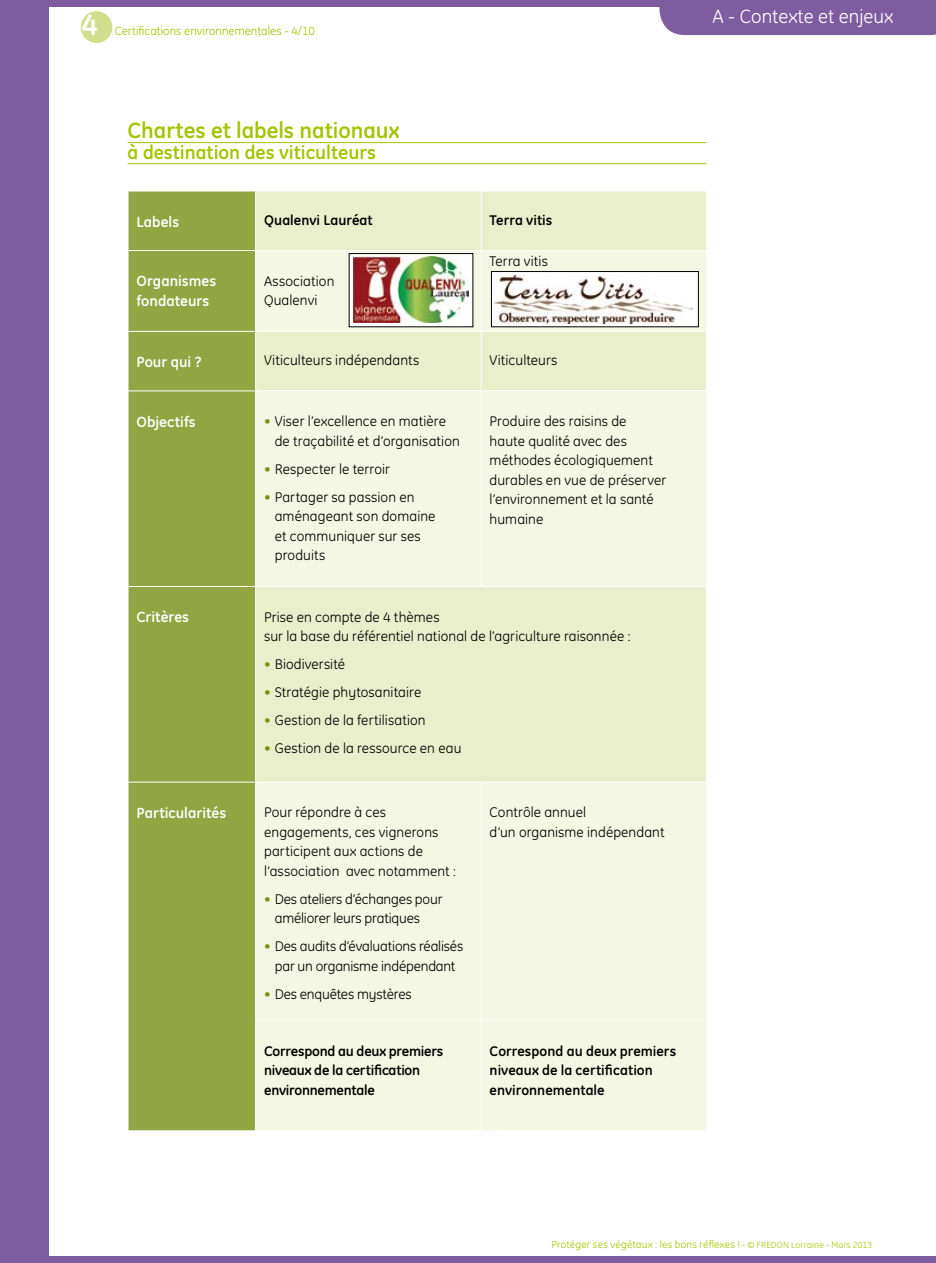
<style>
.page{position:relative;width:936px;height:1263px;background:#fff}
.page>*{position:absolute;margin:0;border:0;box-sizing:border-box;transform-origin:0 0}
.t1{font:700 30px "GE Inspira";color:#fff}
.t2{font:700 22.5px "GE Inspira";color:#a4c400}
.t3{font:700 19.5px "GE Inspira";color:#a4c400}
.t4{font:19.5px "GE Inspira";color:#fff}
.t5{font:700 15px/19.5px "GE Inspira";color:#fff}
.t6{font:14.25px/19.5px "GE Inspira";letter-spacing:.005em;color:#000}
.t7{font:700 14.25px/19.5px "GE Inspira";color:#000}
.t8{font:14.25px/19.5px "GE Inspira";letter-spacing:-.015em;color:#000}
.t9{font:12px "GE Inspira";color:#a4c400}
.t10{font:10.5px "GE Inspira";letter-spacing:.02em;color:#a4c400}
.s1{color:#78910e}
.s2{font-size:9px}
</style>
<div class="page">
<div style="left:0;top:0;width:49px;height:1263px;background:#7d5d9f"></div>
<div style="left:43px;top:0;width:892px;height:6px;background:#7d5d9f"></div>
<div style="left:659px;top:6px;width:276px;height:29px;background:#7d5d9f"></div>
<div style="left:43px;top:1256px;width:892px;height:7px;background:#7d5d9f"></div>
<div style="left:81px;top:11px;width:31px;height:32px;background:#d0de8e;border-radius:50%"></div>
<hr style="left:128px;top:142px;width:578px;height:1px;background:#a4c400">
<hr style="left:128px;top:163px;width:578px;height:1px;background:#a4c400">
<div style="left:129px;top:192px;width:126px;height:938px;background:#91a542"></div>
<div style="left:256px;top:192px;width:450px;height:58px;background:#e9efcb"></div>
<svg style="left:256px;top:251px;width:450px;height:879px;background:#eff4db"></svg>
<hr style="left:480px;top:251px;width:1px;height:80px;background:#fff">
<hr style="left:480px;top:332px;width:1px;height:58px;background:#fff">
<hr style="left:480px;top:391px;width:1px;height:195px;background:#fff">
<hr style="left:128px;top:782px;width:128px;height:1px;background:#fff">
<hr style="left:128px;top:250px;width:128px;height:1px;background:#fff">
<hr style="left:480px;top:191px;width:1px;height:59px;background:#fff">
<hr style="left:128px;top:331px;width:128px;height:1px;background:#fff">
<hr style="left:128px;top:390px;width:128px;height:1px;background:#fff">
<hr style="left:128px;top:586px;width:128px;height:1px;background:#fff">
<hr style="left:256px;top:331px;width:225px;height:1px;background:#fff">
<hr style="left:481px;top:331px;width:226px;height:1px;background:#fff">
<hr style="left:256px;top:390px;width:225px;height:1px;background:#fff">
<hr style="left:481px;top:390px;width:226px;height:1px;background:#fff">
<hr style="left:256px;top:1020px;width:225px;height:1px;background:#fff">
<hr style="left:480px;top:782px;width:1px;height:238px;background:#fff">
<hr style="left:481px;top:1020px;width:226px;height:1px;background:#fff">
<hr style="left:480px;top:1021px;width:1px;height:109px;background:#fff">
<hr style="left:256px;top:586px;width:225px;height:1px;background:#fff">
<hr style="left:481px;top:586px;width:226px;height:1px;background:#fff">
<hr style="left:256px;top:782px;width:225px;height:1px;background:#fff">
<hr style="left:481px;top:782px;width:226px;height:1px;background:#fff">
<div style="left:349px;top:254px;width:124px;height:73px;background:#fff"></div>
<img style="left:353px;top:256px;width:115px;height:67px">
<div style="left:349px;top:253px;width:124px;height:74px;border:1px solid #000"></div>
<div style="left:491px;top:272px;width:207px;height:55px;background:#fff"></div>
<img style="left:494px;top:276px;width:198px;height:47px">
<div style="left:491px;top:271px;width:207px;height:56px;border:1px solid #000"></div>
<h1 class="t1" style="left:82px;top:5px;width:17px">4</h1>
<p class="t9" style="left:115px;top:24px;width:201px">Certifications environnementales - 4/10</p>
<h2 class="t2" style="left:128px;top:116px;width:273px">Chartes et labels nationaux</h2>
<h3 class="t3" style="left:128px;top:140px;width:250px">à destination des viticulteurs</h3>
<p class="t5" style="left:136px;top:212px;width:44px">Labels</p>
<p class="t7" style="left:264px;top:210px;width:110px">Qualenvi Lauréat</p>
<p class="t7" style="left:489px;top:210px;width:64px">Terra vitis</p>
<p class="t5" style="left:136px;top:271px;width:81px">Organismes fondateurs</p>
<p class="t6" style="left:264px;top:271px;width:72px">Association<br>Qualenvi</p>
<p class="t6" style="left:489px;top:252px;width:60px">Terra vitis</p>
<p class="t5" style="left:136px;top:352px;width:66px">Pour qui ?</p>
<p class="t6" style="left:264px;top:350px;width:156px">Viticulteurs indépendants</p>
<p class="t6" style="left:489px;top:350px;width:69px">Viticulteurs</p>
<p class="t5" style="left:136px;top:411px;width:61px">Objectifs</p>
<p class="t6" style="left:275px;top:412px;width:187px;text-indent:-11px"><span class="s1">•</span> Viser l’excellence en matière de traçabilité et d’organisation</p>
<p class="t6" style="left:264px;top:459px;width:127px"><span class="s1">•</span> Respecter le terroir</p>
<p class="t6" style="left:275px;top:487px;width:162px;text-indent:-11px"><span class="s1">•</span> Partager sa passion en aménageant son domaine et communiquer sur ses produits</p>
<p class="t6" style="left:489px;top:411px;width:178px">Produire des raisins de<br>haute qualité avec des méthodes écologiquement durables en vue de préserver l’environnement et la santé humaine</p>
<p class="t5" style="left:136px;top:607px;width:54px">Critères</p>
<p class="t6" style="left:264px;top:607px;width:368px">Prise en compte de 4 thèmes<br>sur la base du référentiel national de l’agriculture raisonnée :</p>
<p class="t6" style="left:264px;top:655px;width:82px"><span class="s1">•</span> Biodiversité</p>
<p class="t6" style="left:264px;top:683px;width:159px"><span class="s1">•</span> Stratégie phytosanitaire</p>
<p class="t6" style="left:264px;top:711px;width:163px"><span class="s1">•</span> Gestion de la fertilisation</p>
<p class="t6" style="left:264px;top:739px;width:199px"><span class="s1">•</span> Gestion de la ressource en eau</p>
<p class="t5" style="left:136px;top:803px;width:91px">Particularités</p>
<p class="t6" style="left:264px;top:803px;width:193px">Pour répondre à ces engagements, ces vignerons participent aux actions de l’association avec notamment :</p>
<p class="t8" style="left:275px;top:889px;width:169px;text-indent:-11px"><span class="s1">•</span> Des ateliers d’échanges pour améliorer leurs pratiques</p>
<p class="t6" style="left:264px;top:937px;width:201px;text-align:center"><span class="s1">•</span> Des audits d’évaluations réalisés par un organisme indépendant</p>
<p class="t8" style="left:264px;top:984px;width:149px"><span class="s1">•</span> Des enquêtes mystères</p>
<p class="t6" style="left:489px;top:803px;width:176px">Contrôle annuel<br>d’un organisme indépendant</p>
<p class="t7" style="left:264px;top:1041px;width:181px">Correspond au deux premiers niveaux de la certification environnementale</p>
<p class="t7" style="left:489px;top:1040px;width:188px">Correspond au deux premiers niveaux de la certification environnementale</p>
<h3 class="t4" style="left:712px;top:6px;width:182px">A - Contexte et enjeux</h3>
<p class="t10" style="left:551px;top:1238px;width:322px">Protéger ses végétaux : les bons réflexes ! <span class="s2">- © FREDON Lorraine - Mars 2013</span></p>
</div>
